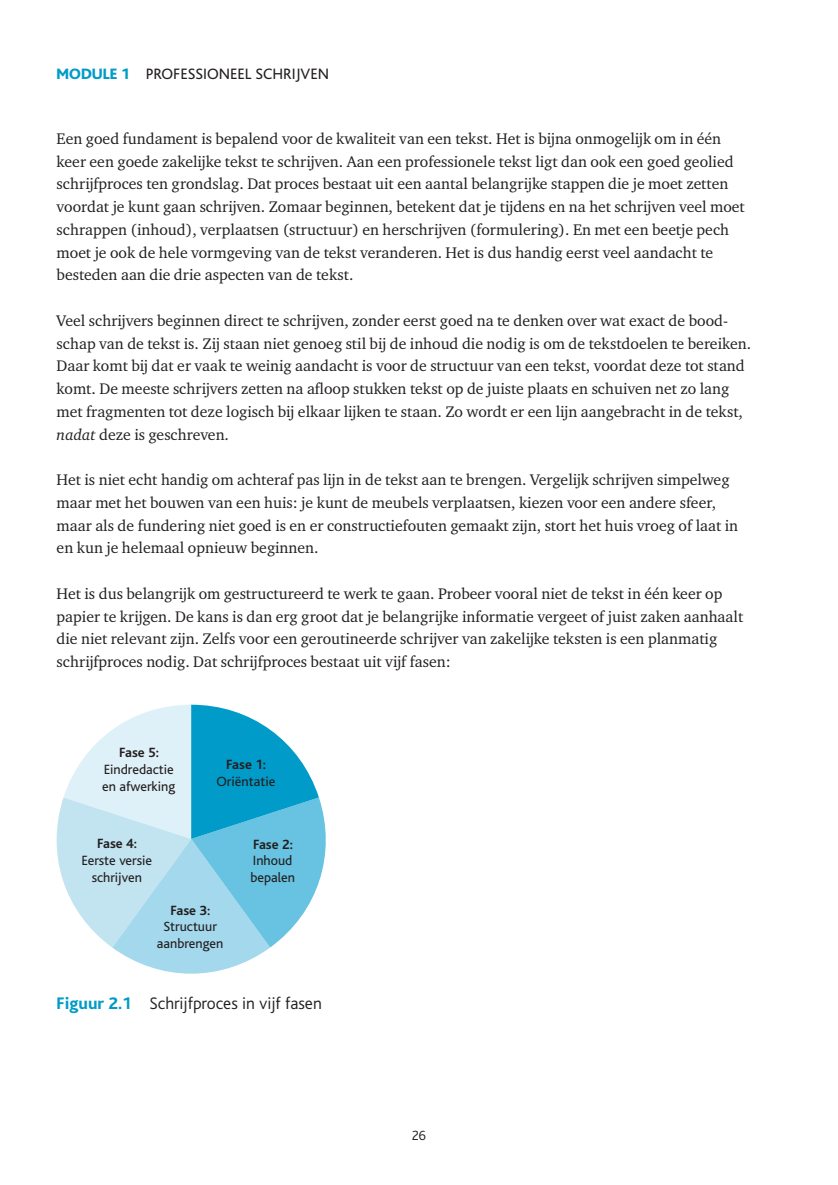
<style>
.page{position:relative;width:838px;height:1185px;background:#fff}
.page>*{position:absolute;margin:0;border:0;box-sizing:border-box;transform-origin:0 0}
.t1{font:300 17.5px "Bliss";letter-spacing:-.025em;color:#231f20}
.t2{font:15.75px/22.8px "Charter ITC";color:#231f20}
.t3{font:15.75px "Bliss";color:#231f20}
.t4{font:14px/16.8px "Bliss";color:#231f20}
.t5{font:700 14px "Bliss";color:#231f20}
.t6{font:300 14px "Bliss";color:#231f20}
.s1{font-weight:800;color:#009bc8}
.s2{font-style:italic}
</style>
<div class="page">
<svg style="left:57px;top:705px;width:269px;height:268px"></svg>
<p class="t3" style="left:57px;top:65px;width:274px"><span class="s1">MODULE 1</span> Professioneel schrijven</p>
<p class="t2" style="left:57px;top:127px;width:689px">Een goed fundament is bepalend voor de kwaliteit van een tekst. Het is bijna onmogelijk om in één keer een goede zakelijke tekst te schrijven. Aan een professionele tekst ligt dan ook een goed geolied schrijfproces ten grondslag. Dat proces bestaat uit een aantal belangrijke stappen die je moet zetten voordat je kunt gaan schrijven. Zomaar beginnen, betekent dat je tijdens en na het schrijven veel moet schrappen (inhoud), verplaatsen (structuur) en herschrijven (formulering). En met een beetje pech moet je ook de hele vormgeving van de tekst veranderen. Het is dus handig eerst veel aandacht te besteden aan die drie aspecten van de tekst.</p>
<p class="t2" style="left:57px;top:309px;width:696px">Veel schrijvers beginnen direct te schrijven, zonder eerst goed na te denken over wat exact de bood&shy;schap van de tekst is. Zij staan niet genoeg stil bij de inhoud die nodig is om de tekstdoelen te bereiken.<br>Daar komt bij dat er vaak te weinig aandacht is voor de structuur van een tekst, voordat deze tot stand komt. De meeste schrijvers zetten na afloop stukken tekst op de juiste plaats en schuiven net zo lang met fragmenten tot deze logisch bij elkaar lijken te staan. Zo wordt er een lijn aangebracht in de tekst, <span class="s2">nadat</span> deze is geschreven.</p>
<p class="t2" style="left:57px;top:468px;width:683px">Het is niet echt handig om achteraf pas lijn in de tekst aan te brengen. Vergelijk schrijven simpelweg maar met het bouwen van een huis: je kunt de meubels verplaatsen, kiezen voor een andere sfeer, maar als de fundering niet goed is en er constructiefouten gemaakt zijn, stort het huis vroeg of laat in en kun je helemaal opnieuw beginnen.</p>
<p class="t2" style="left:57px;top:582px;width:688px">Het is dus belangrijk om gestructureerd te werk te gaan. Probeer vooral niet de tekst in één keer op papier te krijgen. De kans is dan erg groot dat je belangrijke informatie vergeet of juist zaken aanhaalt die niet relevant zijn. Zelfs voor een geroutineerde schrijver van zakelijke teksten is een planmatig schrijfproces nodig. Dat schrijfproces bestaat uit vijf fasen:</p>
<p class="t5" style="left:119px;top:745px;width:41px">Fase 5:</p>
<p class="t4" style="left:102px;top:761px;width:74px">Eindredactie en afwerking</p>
<p class="t5" style="left:97px;top:836px;width:41px">Fase 4:</p>
<p class="t4" style="left:81px;top:852px;width:72px;text-align:center">Eerste versie schrijven</p>
<p class="t5" style="left:226px;top:757px;width:41px">Fase 1:</p>
<p class="t4" style="left:216px;top:773px;width:60px">Oriëntatie</p>
<p class="t5" style="left:253px;top:836px;width:41px">Fase 2:</p>
<p class="t4" style="left:250px;top:852px;width:46px">Inhoud bepalen</p>
<p class="t5" style="left:170px;top:903px;width:41px">Fase 3:</p>
<p class="t4" style="left:157px;top:918px;width:68px;text-align:center">Structuur aanbrengen</p>
<p class="t1" style="left:57px;top:993px;width:267px"><span class="s1">Figuur 2.1</span> Schrijfproces in vijf fasen</p>
<p class="t6" style="left:412px;top:1128px;width:16px">26</p>
</div>
